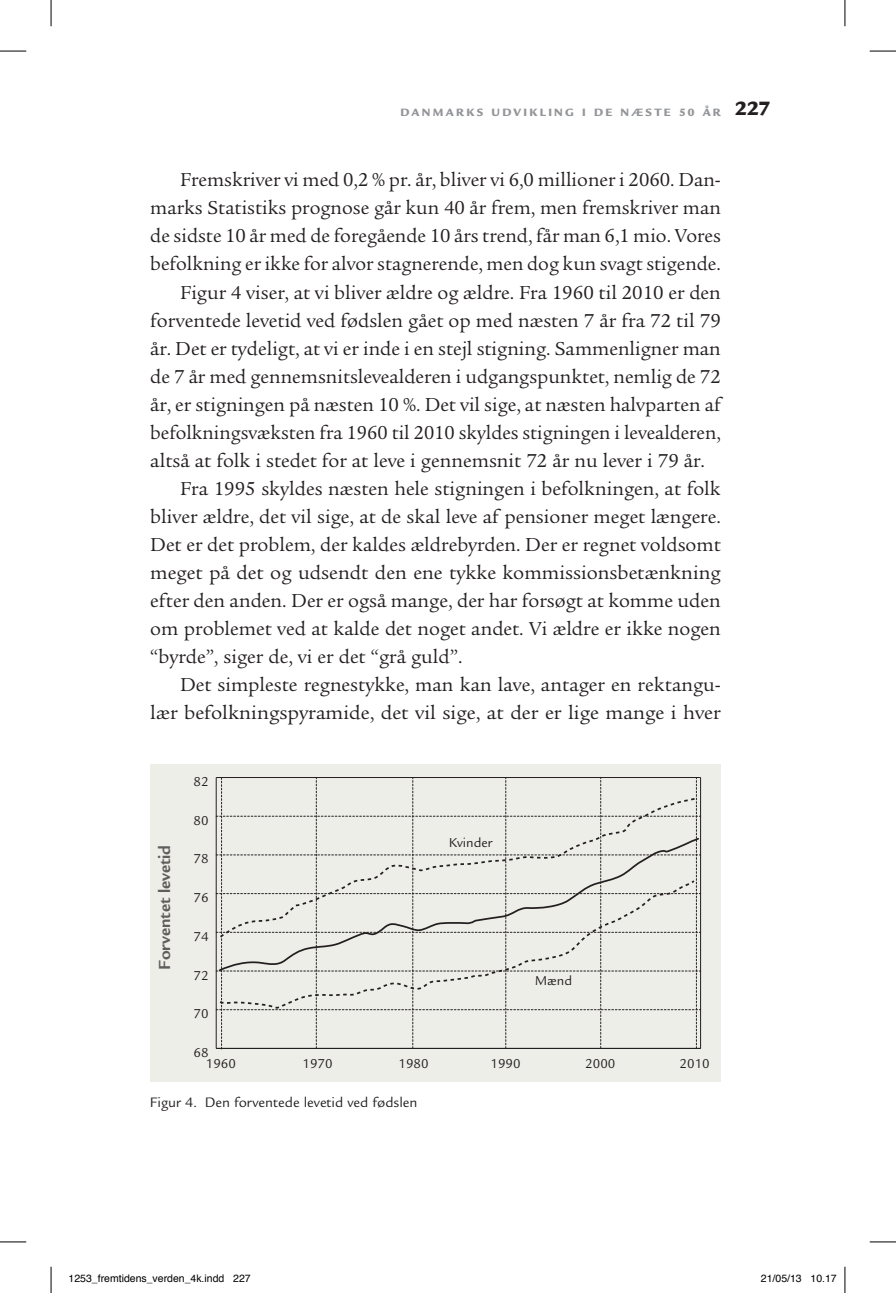
<style>
.page{position:relative;width:896px;height:1293px;background:#fff}
.page>*{position:absolute;margin:0;border:0;box-sizing:border-box;transform-origin:0 0}
.t1{font:20.3px "Legacy Serif Std";color:#231f20}
.t2{font:700 17.5px "Legacy Sans Std";color:rgb(35 31 32/.7)}
.t3{font:14.88px "Legacy Sans Std";color:#231f20}
.t4{font:14px/10.8px "Legacy Sans Std";color:#231f20}
.t5{font:900 11.55px "Legacy Sans Std";letter-spacing:.2em;color:#939598}
.t6{font:10.5px "Helvetica";color:#000}
.s1{font-size:21px;color:#231f20}
</style>
<div class="page">
<div style="left:150px;top:764px;width:571px;height:317px;background:#eeeee9"></div>
<hr style="left:700px;top:777px;width:1px;height:271px;background:#231f20">
<svg style="left:216px;top:778px;width:484px;height:271px"></svg>
<hr style="left:216px;top:777px;width:484px;height:1px;background:#231f20">
<svg style="left:218px;top:972px;width:478px;height:39px"></svg>
<svg style="left:218px;top:795px;width:481px;height:41px"></svg>
<svg style="left:217px;top:836px;width:483px;height:136px"></svg>
<svg style="left:0;top:51px;width:26px;height:1px"></svg>
<svg style="left:870px;top:51px;width:26px;height:1px"></svg>
<svg style="left:0;top:1241px;width:26px;height:1px"></svg>
<svg style="left:870px;top:1241px;width:26px;height:1px"></svg>
<svg style="left:51px;top:0;width:1px;height:26px"></svg>
<svg style="left:51px;top:1266px;width:1px;height:27px"></svg>
<svg style="left:844px;top:0;width:1px;height:26px"></svg>
<svg style="left:844px;top:1266px;width:1px;height:27px"></svg>
<p class="t5" style="left:400px;top:105px;width:23px">DANMAR</p>
<p class="t5" style="left:466px;top:105px;width:45px">KS UDVI</p>
<p class="t5" style="left:529px;top:105px;width:75px">KLIN G I DE</p>
<p class="t5" style="left:620px;top:105px;width:35px">NÆSTE</p>
<p class="t5" style="left:679px;top:105px;width:93px">50 ÅR <span class="s1">227</span></p>
<p class="t1" style="left:180px;top:169px;width:542px">Fremskriver vi med 0,2 % pr. år, bliver vi 6,0 millioner i 2060. Dan-</p>
<p class="t1" style="left:150px;top:197px;width:572px">marks Statistiks prognose går kun 40 år frem, men fremskriver man</p>
<p class="t1" style="left:150px;top:225px;width:572px">de sidste 10 år med de foregående 10 års trend, får man 6,1 mio. Vores</p>
<p class="t1" style="left:150px;top:253px;width:572px">befolkning er ikke for alvor stagnerende, men dog kun svagt stigende.</p>
<p class="t1" style="left:180px;top:281px;width:542px">Figur 4 viser, at vi bliver ældre og ældre. Fra 1960 til 2010 er den</p>
<p class="t1" style="left:150px;top:309px;width:572px">forventede levetid ved fødslen gået op med næsten 7 år fra 72 til 79</p>
<p class="t1" style="left:150px;top:337px;width:572px">år. Det er tydeligt, at vi er inde i en stejl stigning. Sammenligner man</p>
<p class="t1" style="left:150px;top:365px;width:572px">de 7 år med gennemsnitslevealderen i udgangspunktet, nemlig de 72</p>
<p class="t1" style="left:150px;top:393px;width:572px">år, er stigningen på næsten 10 %. Det vil sige, at næsten halvparten af</p>
<p class="t1" style="left:150px;top:421px;width:572px">befolkningsvæksten fra 1960 til 2010 skyldes stigningen i levealderen,</p>
<p class="t1" style="left:150px;top:449px;width:556px">altså at folk i stedet for at leve i gennemsnit 72 år nu lever i 79 år.</p>
<p class="t1" style="left:180px;top:477px;width:542px">Fra 1995 skyldes næsten hele stigningen i befolkningen, at folk</p>
<p class="t1" style="left:150px;top:505px;width:572px">bliver ældre, det vil sige, at de skal leve af pensioner meget længere.</p>
<p class="t1" style="left:150px;top:533px;width:572px">Det er det problem, der kaldes ældrebyrden. Der er regnet voldsomt</p>
<p class="t1" style="left:150px;top:561px;width:572px">meget på det og udsendt den ene tykke kommissionsbetænkning</p>
<p class="t1" style="left:150px;top:589px;width:572px">efter den anden. Der er også mange, der har forsøgt at komme uden</p>
<p class="t1" style="left:150px;top:617px;width:572px">om problemet ved at kalde det noget andet. Vi ældre er ikke nogen</p>
<p class="t1" style="left:150px;top:645px;width:314px">“byrde”, siger de, vi er det “grå guld”.</p>
<p class="t1" style="left:180px;top:673px;width:542px">Det simpleste regnestykke, man kan lave, antager en rektangu-</p>
<p class="t1" style="left:150px;top:701px;width:572px">lær befolkningspyramide, det vil sige, at der er lige mange i hver</p>
<p class="t4" style="left:194px;top:776px;width:17px">82</p>
<p class="t2" style="left:155px;top:969px;width:126px;rotate:-90deg">Forventet levetid</p>
<p class="t4" style="left:194px;top:815px;width:17px">80</p>
<p class="t4" style="left:194px;top:854px;width:17px">78</p>
<p class="t4" style="left:194px;top:892px;width:17px">76</p>
<p class="t4" style="left:194px;top:931px;width:17px">74</p>
<p class="t4" style="left:194px;top:970px;width:17px">72</p>
<p class="t4" style="left:194px;top:1008px;width:17px">70</p>
<p class="t4" style="left:449px;top:837px;width:45px">Kvinder</p>
<p class="t4" style="left:535px;top:975px;width:39px">Mænd</p>
<p class="t4" style="left:206px;top:1047px;width:32px;text-indent:-12px">68<br>1960</p>
<p class="t4" style="left:302px;top:1058px;width:32px">1970</p>
<p class="t4" style="left:399px;top:1058px;width:32px">1980</p>
<p class="t4" style="left:490px;top:1058px;width:32px">1990</p>
<p class="t4" style="left:585px;top:1058px;width:32px">2000</p>
<p class="t4" style="left:680px;top:1058px;width:32px">2010</p>
<p class="t3" style="left:150px;top:1093px;width:269px">Figur 4. Den forventede levetid ved fødslen</p>
<p class="t6" style="left:69px;top:1270px;width:184px">1253_fremtidens_verden_4k.indd 227</p>
<p class="t6" style="left:761px;top:1270px;width:77px">21/05/13 10.17</p>
</div>
